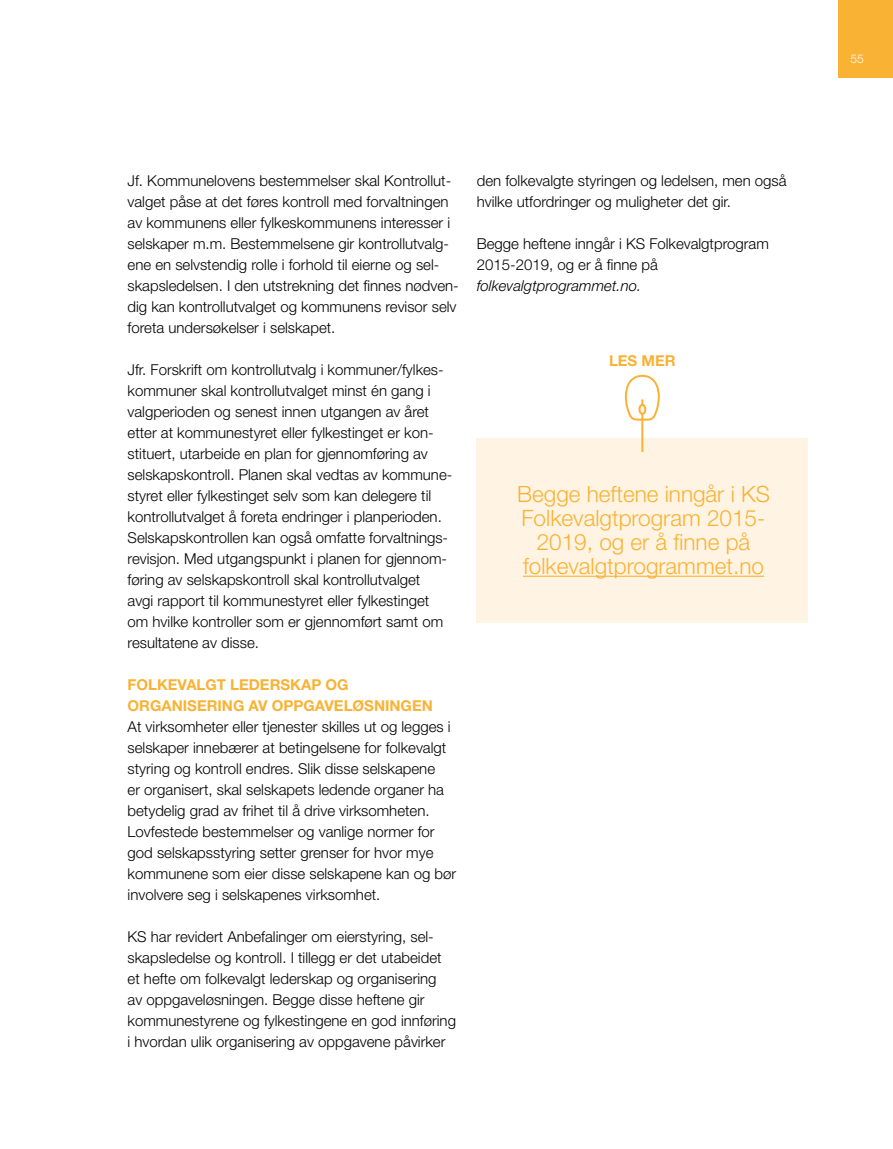
<style>
.page{position:relative;width:893px;height:1149px;background:#fff}
.page>*{position:absolute;margin:0;border:0;box-sizing:border-box;transform-origin:0 0}
.t1{font:300 22.5px/24px "Helvetica Neue";color:#f9b234;text-align:center}
.t2{font:300 15px/21px "Helvetica Neue";color:#000}
.t3{font:700 15px/21px "Helvetica Neue";color:#f9b234}
.t4{font:italic 300 15px "Helvetica Neue";color:#000}
.t5{font:300 12px "Helvetica Neue";color:#fff}
</style>
<div class="page">
<div style="left:839px;top:0;width:54px;height:77px;background:#f9b234"></div>
<div style="left:477px;top:438px;width:331px;height:184px;background:#fff4e4"></div>
<hr style="left:523px;top:575px;width:241px;height:1px;background:#f9b234">
<svg style="left:625px;top:375px;width:35px;height:77px"></svg>
<p class="t2" style="left:128px;top:169px;width:333px">Jf. Kommunelovens bestemmelser skal Kontrollut&shy;valget påse at det føres kontroll med forvaltningen av kommunens eller fylkeskommunens interesser i selskaper m.m. Bestemmelsene gir kontrollutvalg&shy;ene en selvstendig rolle i forhold til eierne og sel&shy;skapsledelsen. I den utstrekning det finnes nødven&shy;dig kan kontrollutvalget og kommunens revisor selv foreta undersøkelser i selskapet.</p>
<p class="t2" style="left:128px;top:358px;width:326px">Jfr. Forskrift om kontrollutvalg i kommuner/fylkes&shy;kommuner skal kontrollutvalget minst én gang i valgperioden og senest innen utgangen av året etter at kommunestyret eller fylkestinget er kon&shy;stituert, utarbeide en plan for gjennomføring av selskapskontroll. Planen skal vedtas av kommune&shy;styret eller fylkestinget selv som kan delegere til kontrollutvalget å foreta endringer i planperioden.<br>Selskapskontrollen kan også omfatte forvaltnings&shy;revisjon. Med utgangspunkt i planen for gjennom&shy;føring av selskapskontroll skal kontrollutvalget<br>avgi rapport til kommunestyret eller fylkestinget om hvilke kontroller som er gjennomført samt om resultatene av disse.</p>
<p class="t3" style="left:128px;top:673px;width:307px">FOLKEVALGT LEDERSKAP OG<br>ORGANISERING AV OPPGAVELØSNINGEN</p>
<p class="t2" style="left:128px;top:715px;width:330px">At virksomheter eller tjenester skilles ut og legges i selskaper innebærer at betingelsene for folkevalgt styring og kontroll endres. Slik disse selskapene<br>er organisert, skal selskapets ledende organer ha betydelig grad av frihet til å drive virksomheten.<br>Lovfestede bestemmelser og vanlige normer for god selskapsstyring setter grenser for hvor mye kommunene som eier disse selskapene kan og bør involvere seg i selskapenes virksomhet.</p>
<p class="t2" style="left:128px;top:925px;width:330px">KS har revidert Anbefalinger om eierstyring, sel&shy;skapsledelse og kontroll. I tillegg er det utabeidet et hefte om folkevalgt lederskap og organisering<br>av oppgaveløsningen. Begge disse heftene gir kommunestyrene og fylkestingene en god innføring i hvordan ulik organisering av oppgavene påvirker</p>
<p class="t2" style="left:477px;top:169px;width:311px">den folkevalgte styringen og ledelsen, men også hvilke utfordringer og muligheter det gir.</p>
<p class="t2" style="left:477px;top:232px;width:294px">Begge heftene inngår i KS Folkevalgtprogram<br>2015-2019, og er å finne på</p>
<p class="t4" style="left:477px;top:276px;width:166px">folkevalgtprogrammet.no.</p>
<p class="t3" style="left:609px;top:349px;width:68px">LES MER</p>
<h1 class="t1" style="left:517px;top:481px;width:254px">Begge heftene inngår i KS<br>Folkevalgtprogram 2015-<br>2019, og er å finne på folkevalgtprogrammet.no</h1>
<p class="t5" style="left:850px;top:51px;width:15px">55</p>
</div>
